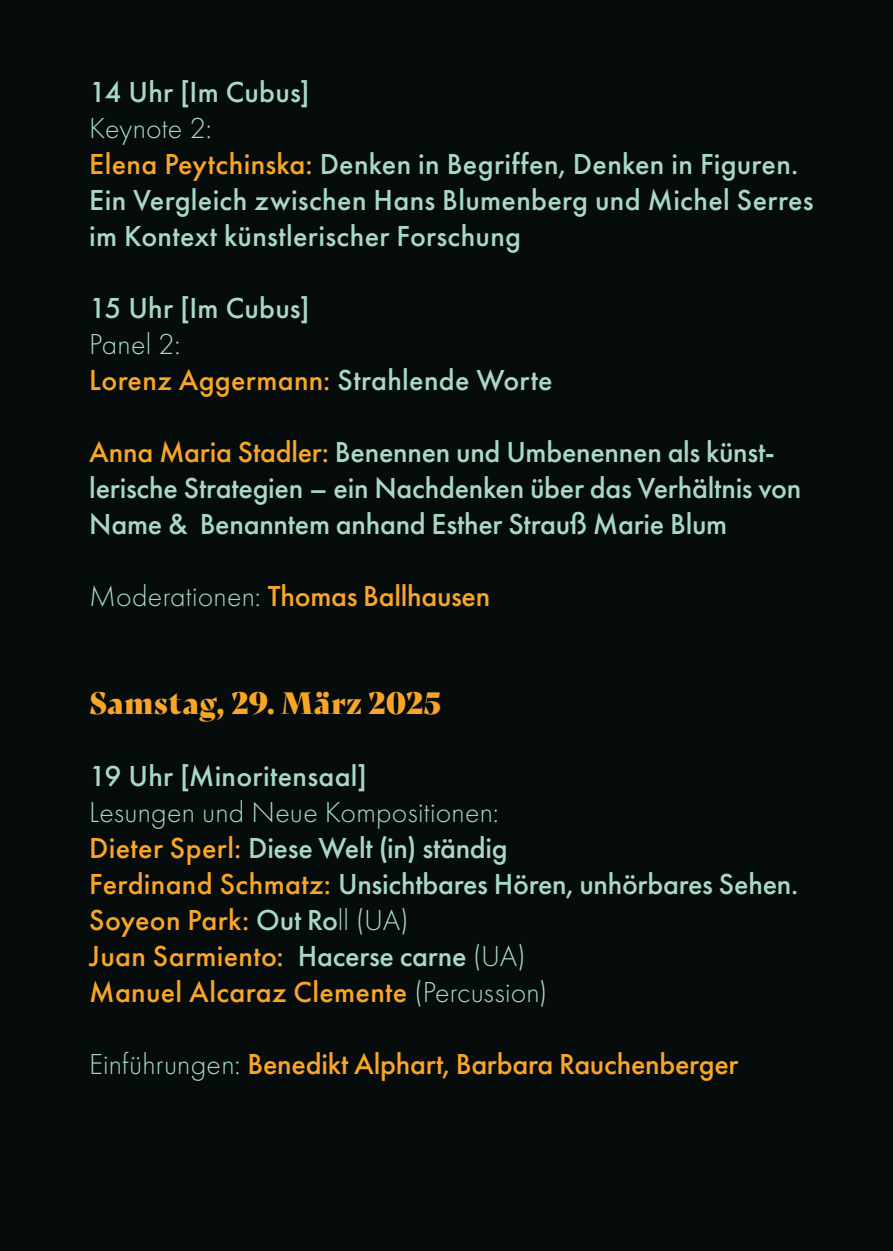
<style>
.page{position:relative;width:893px;height:1251px;background:#fff}
.page>*{position:absolute;margin:0;border:0;box-sizing:border-box;transform-origin:0 0}
.t1{font:500 30px/36px "Futura PT";color:#a8d9c8}
.t2{font:500 30px/36px "Futura PT";letter-spacing:-.005em;color:#f9a628}
.t3{font:30px "Bely Display";letter-spacing:.02em;color:#f9a628}
.s1{font-weight:300}
.s2{color:#f9a628}
.s3{font-weight:300;color:#a8d9c8}
.s4{color:#a8d9c8}
</style>
<div class="page">
<div style="left:0;top:0;width:893px;height:1250px;background:#060b0c"></div>
<p class="t1" style="left:89px;top:74px;width:222px">14 Uhr [Im Cubus]</p>
<p class="t1" style="left:89px;top:110px;width:726px"><span class="s1">Keynote 2:<br></span><span class="s2">Elena Peytchinska:</span> Denken in Begriffen, Denken in Figuren.<br>Ein Vergleich zwischen Hans Blumenberg und Michel Serres im Kontext künstlerischer Forschung</p>
<p class="t1" style="left:89px;top:290px;width:222px">15 Uhr [Im Cubus]</p>
<p class="t2" style="left:89px;top:326px;width:465px"><span class="s3">Panel 2:<br></span>Lorenz Aggermann: <span class="s4">Strahlende Worte</span></p>
<p class="t1" style="left:89px;top:434px;width:713px"><span class="s2">Anna Maria Stadler:</span> Benennen und Umbenennen als künst&shy;lerische Strategien – ein Nachdenken über das Verhältnis von<br>Name &amp; Benanntem anhand Esther Strauß Marie Blum</p>
<p class="t2" style="left:89px;top:578px;width:403px"><span class="s3">Moderationen:</span> Thomas Ballhausen</p>
<p class="t3" style="left:89px;top:679px;width:353px">Samstag, 29. März 2025</p>
<p class="t1" style="left:89px;top:758px;width:279px">19 Uhr [Minoritensaal]</p>
<p class="t2" style="left:89px;top:794px;width:710px"><span class="s3">Lesungen und Neue Kompositionen:<br></span>Dieter Sperl: <span class="s4">Diese Welt (in) ständig<br></span>Ferdinand Schmatz: <span class="s4">Unsichtbares Hören, unhörbares Sehen.<br></span>Soyeon Park: <span class="s4">Out Ro</span><span class="s3">ll (UA)<br></span>Juan Sarmiento: <span class="s4">Hacerse carne</span> <span class="s3">(UA)<br></span>Manuel Alcaraz Clemente <span class="s3">(Percussion)</span></p>
<p class="t2" style="left:89px;top:1046px;width:651px"><span class="s3">Einführungen:</span> Benedikt Alphart, Barbara Rauchenberger</p>
</div>
